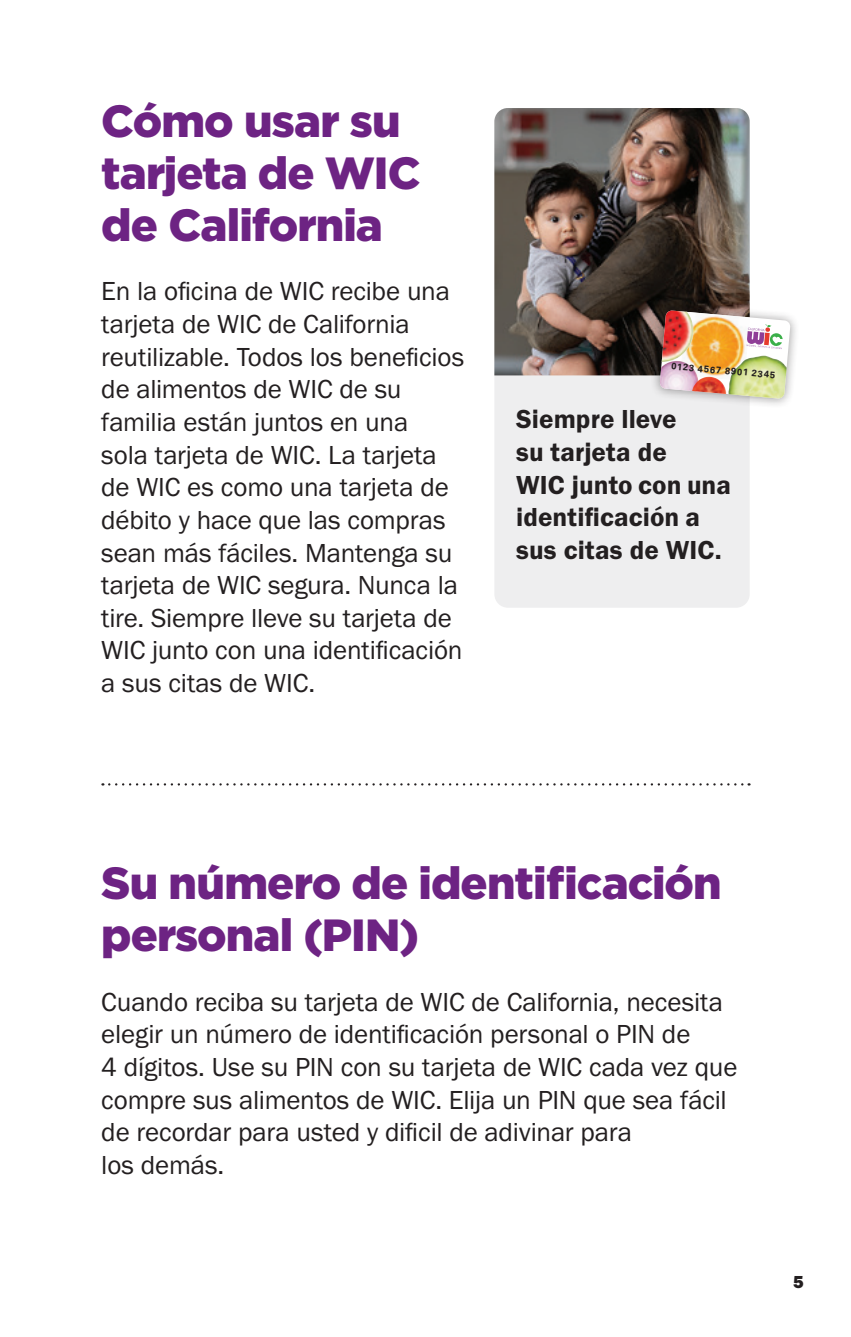
<style>
.page{position:relative;width:851px;height:1337px;background:#fff}
.page>*{position:absolute;margin:0;border:0;box-sizing:border-box;transform-origin:0 0}
.t1{font:900 45px/51.8px "Gotham";letter-spacing:-.02em;color:#6d2383}
.t2{font:27px/32.6px "Franklin Gothic URW Boo";letter-spacing:-.005em;color:#231f20}
.t3{font:27px/32.6px "Franklin Gothic URW Dem";letter-spacing:.005em;color:#231f20}
.t4{font:18px "Franklin Gothic URW Hea";color:#231f20}
.t5{font:700 9.22px "Univers";color:#231f20}
</style>
<div class="page">
<svg style="left:109px;top:783px;width:640px;height:2px"></svg>
<div style="left:494px;top:108px;width:255px;height:500px;background:#eeeeef;border-radius:14px"></div>
<img style="left:494px;top:108px;width:255px;height:267px">
<div style="left:650px;top:301px;width:149px;height:107px;background:#231f20;opacity:.45"></div>
<img style="left:659px;top:310px;width:131px;height:89px">
<h2 class="t1" style="left:101px;top:95px;width:321px">Cómo usar su tarjeta de WIC de California</h2>
<p class="t2" style="left:101px;top:275px;width:364px">En la oficina de WIC recibe una tarjeta de WIC de California reutilizable. Todos los beneficios de alimentos de WIC de su familia están juntos en una<br>sola tarjeta de WIC. La tarjeta de WIC es como una tarjeta de débito y hace que las compras sean más fáciles. Mantenga su tarjeta de WIC segura. Nunca la tire. Siempre lleve su tarjeta de<br>WIC junto con una identificación a sus citas de WIC.</p>
<p class="t5" style="left:672px;top:360px;width:106px;rotate:5deg">0123 4567 8901 2345</p>
<p class="t3" style="left:516px;top:403px;width:216px">Siempre lleve<br>su tarjeta de<br>WIC junto con una identificación a sus citas de WIC.</p>
<h2 class="t1" style="left:101px;top:857px;width:622px">Su número de identificación personal (PIN)</h2>
<p class="t2" style="left:101px;top:985px;width:637px">Cuando reciba su tarjeta de WIC de California, necesita elegir un número de identificación personal o PIN de<br>4 dígitos. Use su PIN con su tarjeta de WIC cada vez que compre sus alimentos de WIC. Elija un PIN que sea fácil de recordar para usted y dificil de adivinar para<br>los demás.</p>
<p class="t4" style="left:793px;top:1270px;width:12px">5</p>
</div>
